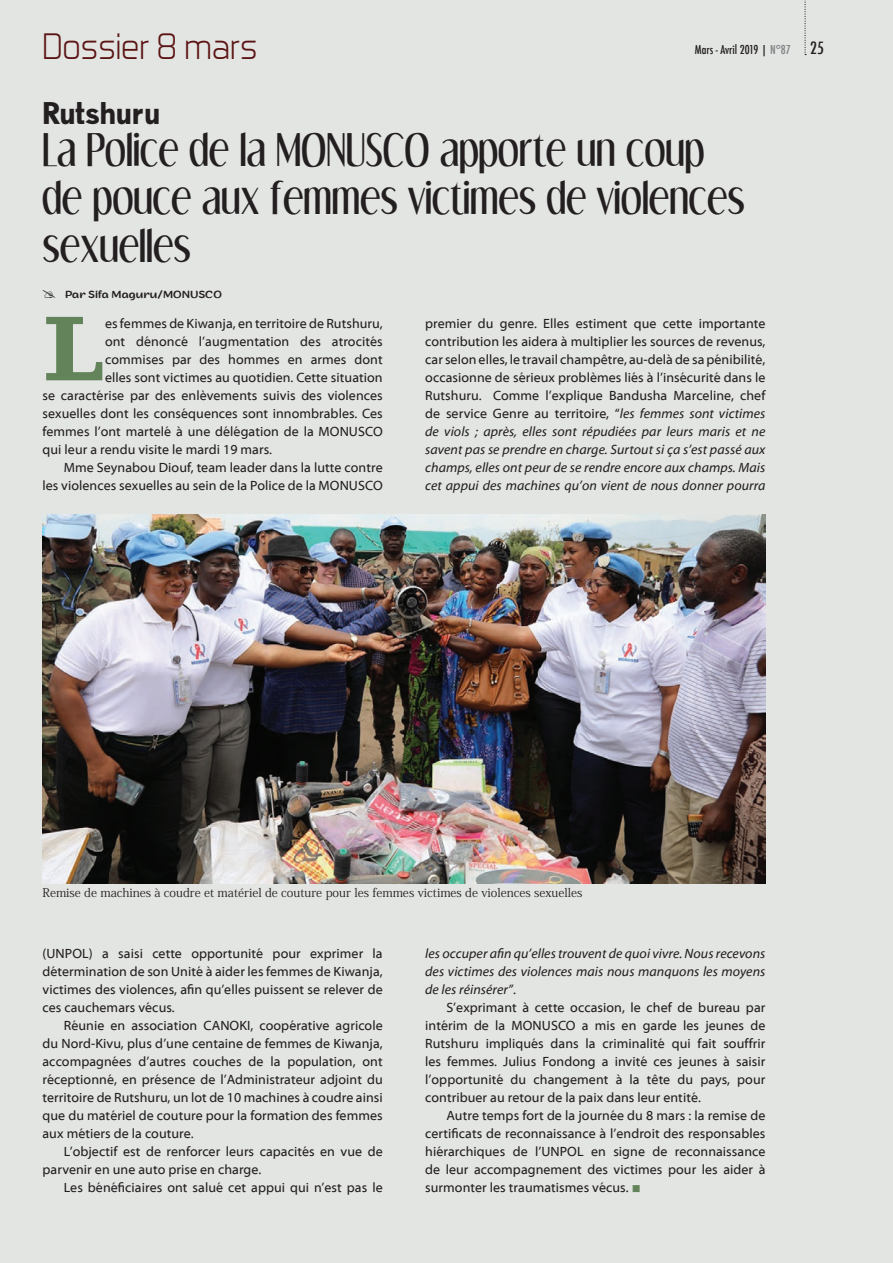
<style>
.page{position:relative;width:893px;height:1263px;background:#e3e5e3}
.page>*{position:absolute;margin:0;border:0;box-sizing:border-box;transform-origin:0 0}
.t1{font:700 90.6px "Ghostlight";color:#63845a}
.t2{font:39px/48px "Dream Orphans";color:#231f20}
.t3{font:300 37.5px "Aero Matics";color:#5b1414}
.t4{font:30px "Maximum Impact";letter-spacing:.02em;color:#231f20}
.t5{font:13.5px/18px "Myriad Web Pro";letter-spacing:.005em;color:#231f20;text-align:justify}
.t6{font:italic 13.5px/18px "Myriad Web Pro";letter-spacing:.005em;color:#231f20;text-align:justify}
.t7{font:12px "Koz Min Pr 6 N";color:#231f20}
.t8{font:500 condensed 12px "Futura";color:#231f20}
.t9{font:10.5px "Arturo Trial";color:#231f20}
.s1{color:#808285}
.s2{font-size:16.5px}
.s3{font-style:italic}
.s4{font-style:normal}
.s5{color:#63845a}
</style>
<div class="page">
<img style="left:43px;top:514px;width:722px;height:369px">
<svg style="left:804px;top:0;width:2px;height:55px"></svg>
<h3 class="t3" style="left:43px;top:24px;width:217px">Dossier 8 mars</h3>
<p class="t8" style="left:695px;top:42px;width:131px">Mars - Avril 2019 | <span class="s1">N°87</span> <span class="s2">25</span></p>
<h3 class="t4" style="left:43px;top:94px;width:119px">Rutshuru</h3>
<h2 class="t2" style="left:43px;top:126px;width:704px">La Police de la MONUSCO apporte un coup de pouce aux femmes victimes de violences sexuelles</h2>
<p class="t9" style="left:65px;top:287px;width:158px">Par Sifa Maguru/MONUSCO</p>
<p class="t5" style="left:425px;top:315px;width:342px">premier du genre. Elles estiment que cette importante contribution les aidera à multiplier les sources de revenus, car selon elles, le travail champêtre, au-delà de sa pénibilité, occasionne de sérieux problèmes liés à l’insécurité dans le Rutshuru. Comme l’explique Bandusha Marceline, chef de service Genre au territoire, “<span class="s3">les femmes sont victimes de viols ; après, elles sont répudiées par leurs maris et ne savent pas se prendre en charge. Surtout si ça s’est passé aux champs, elles ont peur de se rendre encore aux champs. Mais cet appui des machines qu’on vient de nous donner pourra</span></p>
<h1 class="t1" style="left:43px;top:271px;width:64px">L</h1>
<p class="t5" style="left:105px;top:315px;width:279px">es femmes de Kiwanja, en territoire de Rutshuru,</p>
<p class="t5" style="left:105px;top:333px;width:279px">ont dénoncé l’augmentation des atrocités</p>
<p class="t5" style="left:105px;top:351px;width:279px">commises par des hommes en armes dont</p>
<p class="t5" style="left:105px;top:369px;width:279px">elles sont victimes au quotidien. Cette situation</p>
<p class="t5" style="left:43px;top:387px;width:342px">se caractérise par des enlèvements suivis des violences</p>
<p class="t5" style="left:43px;top:405px;width:342px">sexuelles dont les conséquences sont innombrables. Ces</p>
<p class="t5" style="left:43px;top:423px;width:342px">femmes l’ont martelé à une délégation de la MONUSCO</p>
<p class="t5" style="left:43px;top:441px;width:231px">qui leur a rendu visite le mardi 19 mars.</p>
<p class="t5" style="left:64px;top:459px;width:320px">Mme Seynabou Diouf, team leader dans la lutte contre</p>
<p class="t5" style="left:43px;top:477px;width:342px">les violences sexuelles au sein de la Police de la MONUSCO</p>
<p class="t7" style="left:43px;top:886px;width:542px">Remise de machines à coudre et matériel de couture pour les femmes victimes de violences sexuelles</p>
<p class="t5" style="left:43px;top:945px;width:342px">(UNPOL) a saisi cette opportunité pour exprimer la détermination de son Unité à aider les femmes de Kiwanja, victimes des violences, afin qu’elles puissent se relever de ces cauchemars vécus.</p>
<p class="t5" style="left:43px;top:1017px;width:342px;text-indent:21px">Réunie en association CANOKI, coopérative agricole du Nord-Kivu, plus d’une centaine de femmes de Kiwanja, accompagnées d’autres couches de la population, ont réceptionné, en présence de l’Administrateur adjoint du territoire de Rutshuru, un lot de 10 machines à coudre ainsi que du matériel de couture pour la formation des femmes aux métiers de la couture.</p>
<p class="t5" style="left:43px;top:1142px;width:342px;text-indent:21px">L’objectif est de renforcer leurs capacités en vue de parvenir en une auto prise en charge.</p>
<p class="t5" style="left:64px;top:1178px;width:320px">Les bénéficiaires ont salué cet appui qui n’est pas le</p>
<p class="t6" style="left:425px;top:945px;width:342px">les occuper afin qu’elles trouvent de quoi vivre. Nous recevons des victimes des violences mais nous manquons les moyens de les réinsérer”<span class="s4">.</span></p>
<p class="t5" style="left:425px;top:999px;width:342px;text-indent:21px">S’exprimant à cette occasion, le chef de bureau par intérim de la MONUSCO a mis en garde les jeunes de Rutshuru impliqués dans la criminalité qui fait souffrir les femmes. Julius Fondong a invité ces jeunes à saisir l’opportunité du changement à la tête du pays, pour contribuer au retour de la paix dans leur entité.</p>
<p class="t5" style="left:425px;top:1106px;width:342px;text-indent:21px">Autre temps fort de la journée du 8 mars : la remise de certificats de reconnaissance à l’endroit des responsables hiérarchiques de l’UNPOL en signe de reconnaissance de leur accompagnement des victimes pour les aider à surmonter les traumatismes vécus. <span class="s5">■</span></p>
</div>
